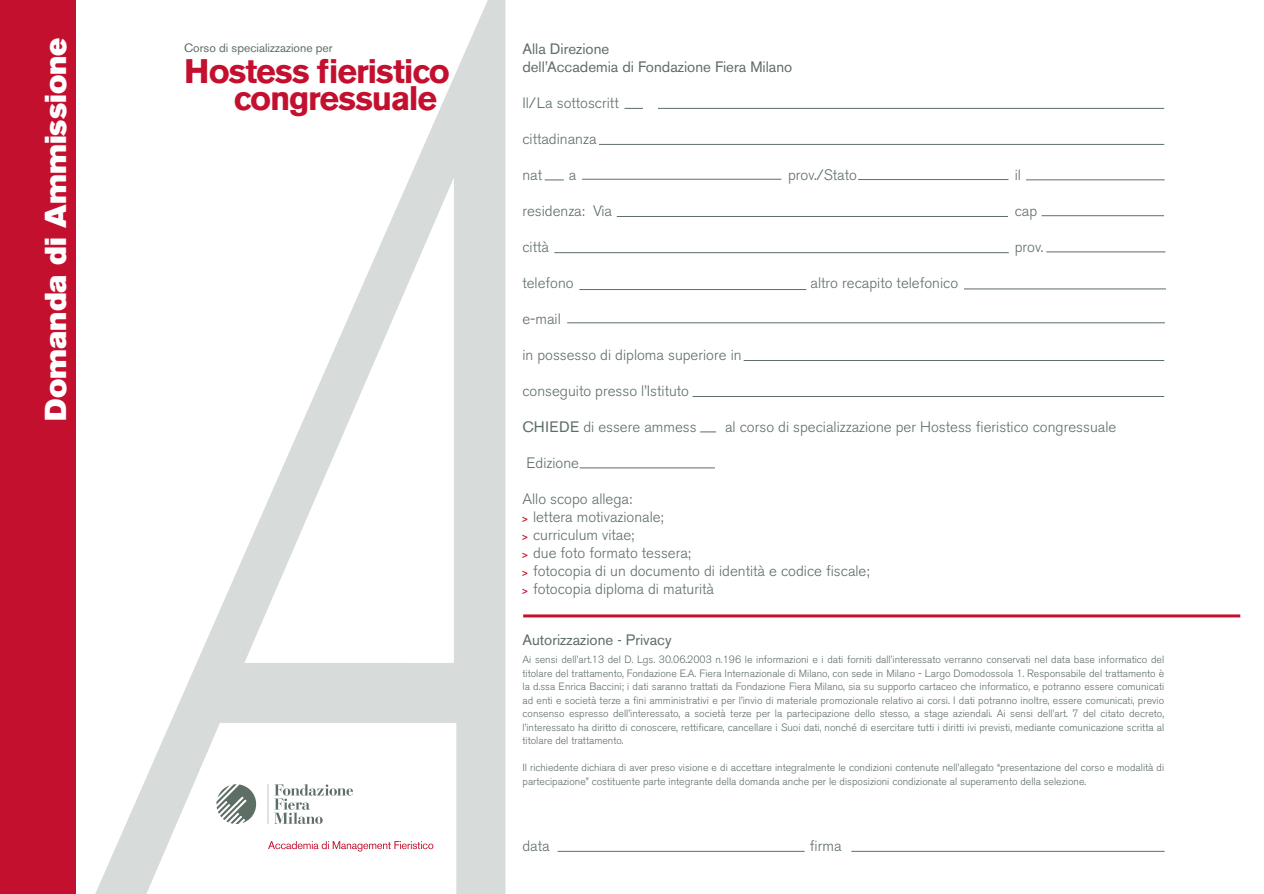
<style>
.page{position:relative;width:1264px;height:894px;background:#fff}
.page>*{position:absolute;margin:0;border:0;box-sizing:border-box;transform-origin:0 0}
.t1{font:700 33.75px "Akzidenz Grotesk BE";letter-spacing:-.035em;color:#c3102f}
.t2{font:30px "Akzidenz Grotesk BE Super";color:#fff}
.t3{font:300 15px/18px "Akzidenz Grotesk BE";color:#5d6e65}
.t4{font:15px/18px "Akzidenz Grotesk BE";color:#5d6e65}
.t5{font:12px "Akzidenz Grotesk BE";color:#5d6e65}
.t6{font:300 10.5px/13.5px "Akzidenz Grotesk BE";color:#5d6e65;text-align:justify}
.s1{font-weight:400}
.s2{font-weight:700;font-size:7.5px;color:#c3102f}
</style>
<div class="page">
<svg style="left:95px;top:0;width:410px;height:894px"></svg>
<hr style="left:624px;top:108px;width:539px;height:1px;background:#5d6e65">
<hr style="left:599px;top:144px;width:564px;height:1px;background:#5d6e65">
<hr style="left:743px;top:360px;width:420px;height:1px;background:#5d6e65">
<hr style="left:692px;top:396px;width:471px;height:1px;background:#5d6e65">
<div style="left:643px;top:84px;width:14px;height:29px;background:#fff"></div>
<svg style="left:544px;top:179px;width:19px;height:1px"></svg>
<hr style="left:582px;top:179px;width:199px;height:1px;background:#5d6e65">
<hr style="left:858px;top:179px;width:150px;height:1px;background:#5d6e65">
<hr style="left:1025px;top:179px;width:139px;height:1px;background:#5d6e65">
<hr style="left:616px;top:216px;width:391px;height:1px;background:#5d6e65">
<hr style="left:1041px;top:215px;width:122px;height:1px;background:#5d6e65">
<hr style="left:554px;top:252px;width:454px;height:1px;background:#5d6e65">
<hr style="left:1046px;top:251px;width:119px;height:1px;background:#5d6e65">
<hr style="left:579px;top:289px;width:227px;height:1px;background:#5d6e65">
<hr style="left:963px;top:288px;width:202px;height:1px;background:#5d6e65">
<hr style="left:567px;top:322px;width:597px;height:1px;background:#5d6e65">
<svg style="left:700px;top:431px;width:16px;height:1px"></svg>
<hr style="left:579px;top:467px;width:135px;height:1px;background:#5d6e65">
<hr style="left:557px;top:851px;width:247px;height:1px;background:#5d6e65">
<hr style="left:851px;top:851px;width:313px;height:1px;background:#5d6e65">
<hr style="left:523px;top:614px;width:716px;height:3px;background:#c3102f">
<svg style="left:268px;top:841px;width:165px;height:10px"></svg>
<svg style="left:216px;top:784px;width:42px;height:40px"></svg>
<hr style="left:267px;top:784px;width:1px;height:39px;background:#fff">
<svg style="left:274px;top:784px;width:79px;height:40px"></svg>
<div style="left:0;top:0;width:75px;height:894px;background:#c3102f"></div>
<h2 class="t2" style="left:38px;top:421px;width:385px;rotate:-90deg">Domanda di Ammissione</h2>
<p class="t5" style="left:184px;top:41px;width:150px">Corso di specializzazione per</p>
<h3 class="t4" style="left:522px;top:40px;width:271px">Alla Direzione<br>dell’Accademia di Fondazione Fiera Milano</h3>
<h3 class="t3" style="left:522px;top:94px;width:98px">Il/La sottoscritt</h3>
<h3 class="t3" style="left:522px;top:130px;width:76px">cittadinanza</h3>
<h3 class="t3" style="left:522px;top:166px;width:21px">nat</h3>
<h3 class="t3" style="left:569px;top:166px;width:9px">a</h3>
<h3 class="t3" style="left:788px;top:166px;width:70px">prov./Stato</h3>
<h3 class="t3" style="left:1014px;top:166px;width:8px">il</h3>
<h3 class="t3" style="left:522px;top:202px;width:91px">residenza: Via</h3>
<h3 class="t3" style="left:1014px;top:202px;width:24px">cap</h3>
<h3 class="t3" style="left:522px;top:238px;width:28px">città</h3>
<h3 class="t3" style="left:1014px;top:238px;width:30px">prov.</h3>
<h3 class="t3" style="left:522px;top:274px;width:53px">telefono</h3>
<h3 class="t3" style="left:810px;top:274px;width:149px">altro recapito telefonico</h3>
<h3 class="t3" style="left:522px;top:310px;width:40px">e-mail</h3>
<h3 class="t3" style="left:522px;top:346px;width:221px">in possesso di diploma superiore in</h3>
<h3 class="t3" style="left:522px;top:382px;width:168px">conseguito presso l’Istituto</h3>
<h3 class="t3" style="left:522px;top:418px;width:176px"><span class="s1">CHIEDE</span> di essere ammess</h3>
<h3 class="t3" style="left:725px;top:418px;width:392px">al corso di specializzazione per Hostess fieristico congressuale</h3>
<h3 class="t3" style="left:526px;top:454px;width:54px">Edizione</h3>
<h3 class="t3" style="left:522px;top:490px;width:348px">Allo scopo allega:<br><span class="s2">&gt;</span> lettera motivazionale;<br><span class="s2">&gt;</span> curriculum vitae;<br><span class="s2">&gt;</span> due foto formato tessera;<br><span class="s2">&gt;</span> fotocopia di un documento di identità e codice fiscale; <span class="s2">&gt;</span> fotocopia diploma di maturità</h3>
<h3 class="t4" style="left:522px;top:631px;width:151px">Autorizzazione - Privacy</h3>
<p class="t6" style="left:522px;top:653px;width:643px">Ai sensi dell’art.13 del D. Lgs. 30.06.2003 n.196 le informazioni e i dati forniti dall’interessato verranno conservati nel data base informatico del titolare del trattamento, Fondazione E.A. Fiera Internazionale di Milano, con sede in Milano - Largo Domodossola 1. Responsabile del trattamento è la d.ssa Enrica Baccini; i dati saranno trattati da Fondazione Fiera Milano, sia su supporto cartaceo che informatico, e potranno essere comunicati ad enti e società terze a fini amministrativi e per l’invio di materiale promozionale relativo ai corsi. I dati potranno inoltre, essere comunicati, previo consenso espresso dell’interessato, a società terze per la partecipazione dello stesso, a stage aziendali. Ai sensi dell’art. 7 del citato decreto, l’interessato ha diritto di conoscere, rettificare, cancellare i Suoi dati, nonché di esercitare tutti i diritti ivi previsti, mediante comunicazione scritta al titolare del trattamento.</p>
<p class="t6" style="left:522px;top:761px;width:643px">Il richiedente dichiara di aver preso visione e di accettare integralmente le condizioni contenute nell’allegato “presentazione del corso e modalità di partecipazione” costituente parte integrante della domanda anche per le disposizioni condizionate al superamento della selezione.</p>
<h1 class="t1" style="left:184px;top:52px;width:267px">Hostess fieristico</h1>
<h1 class="t1" style="left:234px;top:78px;width:205px">congressuale</h1>
<h3 class="t3" style="left:522px;top:837px;width:29px">data</h3>
<h3 class="t3" style="left:809px;top:837px;width:33px">firma</h3>
</div>
